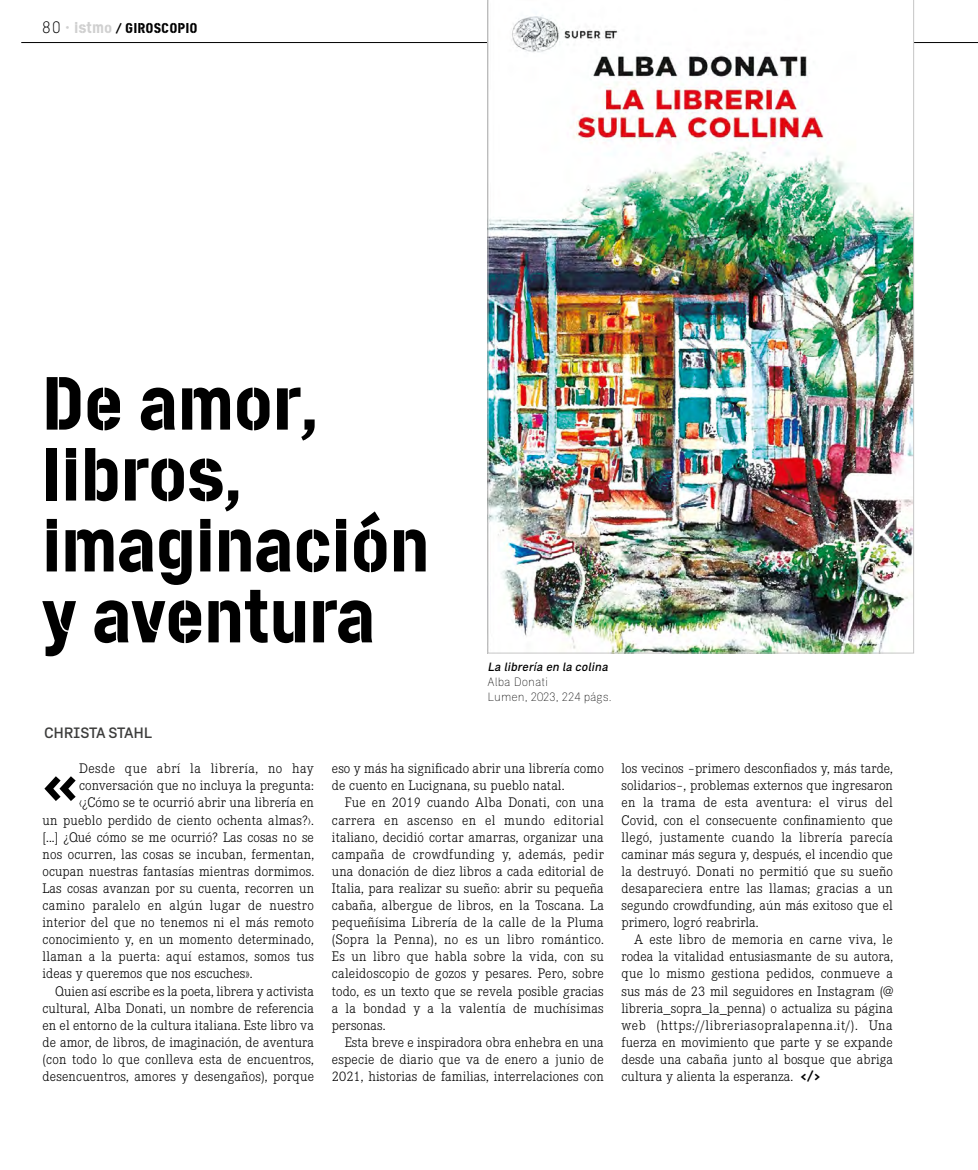
<style>
.page{position:relative;width:978px;height:1170px;background:#fff}
.page>*{position:absolute;margin:0;border:0;box-sizing:border-box;transform-origin:0 0}
.t1{font:75px/70.8px "Cargo";letter-spacing:-.02em;color:#000}
.t2{font:63.3px "Cargo";color:#000}
.t3{font:500 15px "Zimmer";letter-spacing:-.02em;color:#3c3c3b}
.t4{font:300 14.4px/17.1px "Corporate E";letter-spacing:.005em;color:#000;text-align:justify}
.t5{font:300 14.4px "Corporate E";letter-spacing:.03em;color:#000}
.t6{font:14.25px "Cargo";letter-spacing:.005em;color:#000}
.t7{font:100 12px/15px "Zimmer";color:#000}
.t8{font:italic 500 12px "Zimmer";color:#000}
.s1{font-family:"Numbers Revenue";font-size:16.5px}
.s2{font-family:"Zimmer";font-weight:500;font-size:15.75px;color:#d0d0d0}
.s3{font-size:15.75px;color:#d0d0d0}
.s4{font-size:15px;color:#d0d0d0}
.s5{font-size:13.5px}
.s6{font-family:"Cargo";font-weight:400}
</style>
<div class="page">
<hr style="left:21px;top:42px;width:957px;height:1px;background:#000">
<img style="left:488px;top:0;width:426px;height:653px">
<p class="t6" style="left:41px;top:19px;width:158px"><span class="s1">80</span> <span class="s2">•</span> <span class="s3">istm</span><span class="s4">o</span> <span class="s5">/</span> GIROSCOPIO</p>
<h1 class="t1" style="left:41px;top:367px;width:390px">De amor, libros, imaginación y aventura</h1>
<p class="t8" style="left:488px;top:659px;width:125px">La librería en la colina</p>
<p class="t7" style="left:488px;top:674px;width:126px">Alba Donati<br>Lumen, 2023, 224 págs.</p>
<p class="t3" style="left:44px;top:724px;width:110px">CHRISTA STAHL</p>
<h2 class="t2" style="left:43px;top:744px;width:38px">«</h2>
<p class="t5" style="left:79px;top:759px;width:236px">Desde que abrí la librería, no hay</p>
<p class="t4" style="left:79px;top:776px;width:236px">conversación que no incluya la pregunta:</p>
<p class="t4" style="left:79px;top:793px;width:236px">‹¿Cómo se te ocurrió abrir una librería en</p>
<p class="t4" style="left:43px;top:811px;width:273px">un pueblo perdido de ciento ochenta almas?›.</p>
<p class="t4" style="left:43px;top:828px;width:273px">[...] ¿Qué cómo se me ocurrió? Las cosas no se</p>
<p class="t4" style="left:43px;top:845px;width:273px">nos ocurren, las cosas se incuban, fermentan,</p>
<p class="t4" style="left:43px;top:862px;width:273px">ocupan nuestras fantasías mientras dormimos.</p>
<p class="t4" style="left:43px;top:879px;width:273px">Las cosas avanzan por su cuenta, recorren un</p>
<p class="t4" style="left:43px;top:896px;width:273px">camino paralelo en algún lugar de nuestro</p>
<p class="t4" style="left:43px;top:913px;width:273px">interior del que no tenemos ni el más remoto</p>
<p class="t4" style="left:43px;top:930px;width:273px">conocimiento y, en un momento determinado,</p>
<p class="t4" style="left:43px;top:947px;width:273px">llaman a la puerta: aquí estamos, somos tus</p>
<p class="t4" style="left:43px;top:964px;width:212px">ideas y queremos que nos escuches».</p>
<p class="t4" style="left:55px;top:981px;width:260px">Quien así escribe es la poeta, librera y activista</p>
<p class="t4" style="left:43px;top:999px;width:273px">cultural, Alba Donati, un nombre de referencia</p>
<p class="t4" style="left:43px;top:1016px;width:273px">en el entorno de la cultura italiana. Este libro va</p>
<p class="t4" style="left:43px;top:1033px;width:273px">de amor, de libros, de imaginación, de aventura</p>
<p class="t4" style="left:43px;top:1050px;width:273px">(con todo lo que conlleva esta de encuentros,</p>
<p class="t4" style="left:43px;top:1067px;width:273px">desencuentros, amores y desengaños), porque</p>
<p class="t4" style="left:332px;top:759px;width:273px">eso y más ha significado abrir una librería como de cuento en Lucignana, su pueblo natal.</p>
<p class="t4" style="left:332px;top:793px;width:273px;text-indent:13px">Fue en 2019 cuando Alba Donati, con una carrera en ascenso en el mundo editorial italiano, decidió cortar amarras, organizar una campaña de crowdfunding y, además, pedir una donación de diez libros a cada editorial de Italia, para realizar su sueño: abrir su pequeña cabaña, albergue de libros, en la Toscana. La pequeñísima Librería de la calle de la Pluma (Sopra la Penna), no es un libro romántico.<br>Es un libro que habla sobre la vida, con su caleidoscopio de gozos y pesares. Pero, sobre todo, es un texto que se revela posible gracias a la bondad y a la valentía de muchísimas personas.</p>
<p class="t4" style="left:332px;top:1033px;width:273px;text-indent:13px">Esta breve e inspiradora obra enhebra en una especie de diario que va de enero a junio de 2021, historias de familias, interrelaciones con</p>
<p class="t4" style="left:621px;top:759px;width:273px">los vecinos –primero desconfiados y, más tarde, solidarios–, problemas externos que ingresaron en la trama de esta aventura: el virus del Covid, con el consecuente confinamiento que llegó, justamente cuando la librería parecía caminar más segura y, después, el incendio que la destruyó. Donati no permitió que su sueño desapareciera entre las llamas; gracias a un segundo crowdfunding, aún más exitoso que el primero, logró reabrirla.</p>
<p class="t4" style="left:621px;top:930px;width:273px;text-indent:13px">A este libro de memoria en carne viva, le rodea la vitalidad entusiasmante de su autora, que lo mismo gestiona pedidos, conmueve a sus más de 23 mil seguidores en Instagram (@ libreria_sopra_la_penna) o actualiza su página web (https://libreriasopralapenna.it/). Una fuerza en movimiento que parte y se expande desde una cabaña junto al bosque que abriga cultura y alienta la esperanza. <span class="s6">&lt;/&gt;</span></p>
</div>
